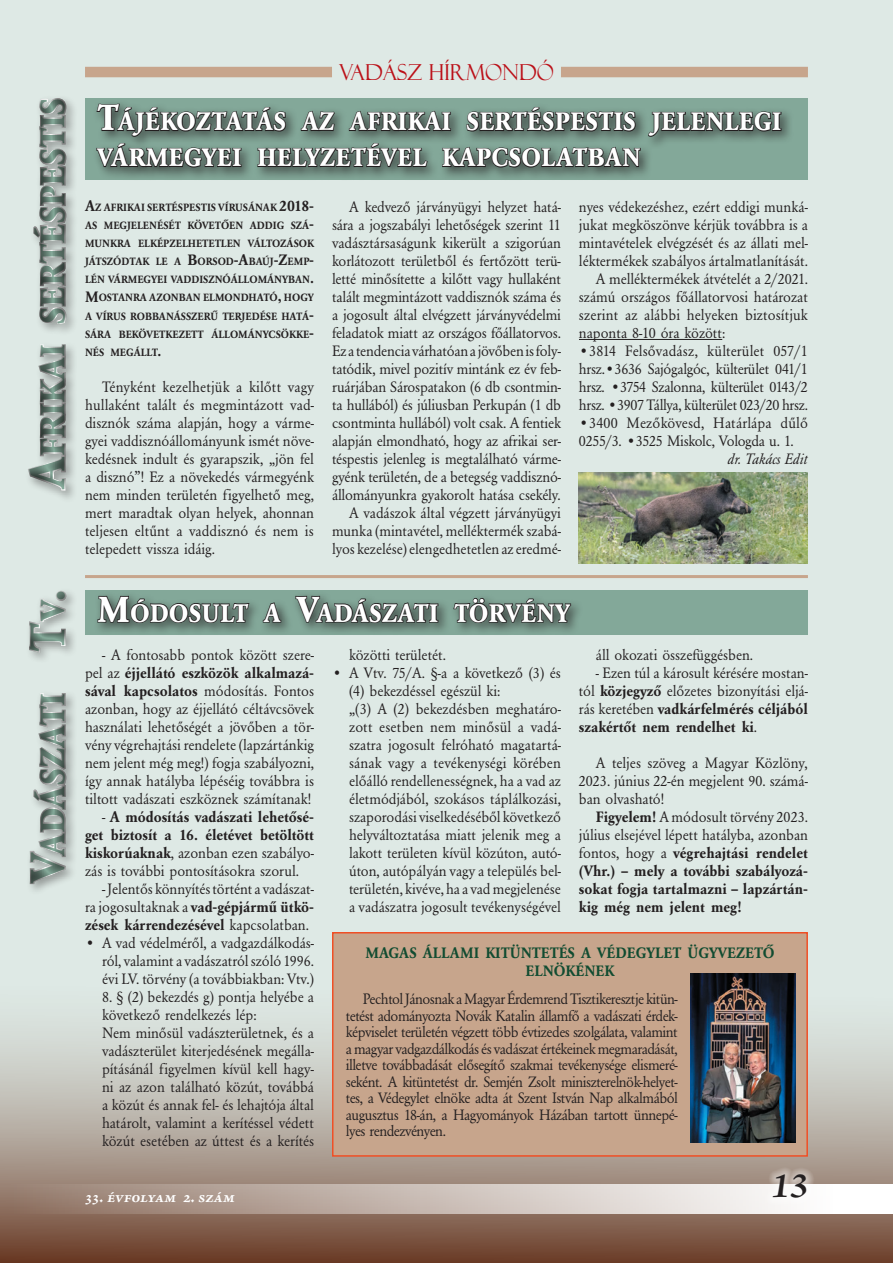
<style>
.page{position:relative;width:893px;height:1263px;background:#dee9e5}
.page>*{position:absolute;margin:0;border:0;box-sizing:border-box;transform-origin:0 0}
.t1{font:italic 700 36px "Adobe Jenson Pro";color:#231f20}
.t2{font:700 expanded 35.25px "URW Garamond TOT";color:#85aa9a;scale:.95 1}
.t3{font:700 expanded 26.4px/36px "URW Garamond TOT";color:#fff;scale:.95 1}
.t4{font:22.05px "Felix Titling";color:#bb1018;scale:.95 1}
.t5{font:italic 700 16.5px "Adobe Jenson Pro";color:#fff}
.t6{font:15.75px/18px "URW Garamond TOT";color:#231f20;text-align:justify;scale:.95 1}
.t7{font:700 15.75px/18px "URW Garamond TOT";color:#231f20;text-align:justify;scale:.95 1}
.t8{font:700 15.75px/18px "URW Garamond TOT";letter-spacing:.185em;color:#114c31;text-align:center;scale:.95 1}
.t9{font:italic 15.75px "URW Garamond TOT";color:#231f20;scale:.95 1}
.t10{font:700 10.95px/18px "URW Garamond TOT";color:#231f20;text-align:justify;scale:.95 1}
.s1{font-size:50.4px}
.s2{font-size:37.8px}
.s3{font-size:15.75px}
.s4{font-weight:700}
.s5{font-weight:400}
</style>
<div class="page">
<svg style="left:0;top:1025px;width:893px;height:238px;background:#a39185"></svg>
<div style="left:0;top:1184px;width:893px;height:30px;background:linear-gradient(to right,#917667,#fff)"></div>
<svg style="left:765px;top:1167px;width:50px;height:39px;background:#ddd6d2"></svg>
<div style="left:85px;top:67px;width:247px;height:10px;background:#c7a58c"></div>
<div style="left:561px;top:67px;width:247px;height:10px;background:#c7a58c"></div>
<div style="left:85px;top:98px;width:723px;height:82px;background:#83a899"></div>
<div style="left:92px;top:99px;width:703px;height:82px;background:#231f20;opacity:.75"></div>
<svg style="left:95px;top:99px;width:687px;height:71px"></svg>
<svg style="left:28px;top:98px;width:46px;height:401px"></svg>
<hr style="left:579px;top:339px;width:143px;height:1px;background:#231f20">
<img style="left:579px;top:473px;width:229px;height:90px">
<hr style="left:85px;top:575px;width:723px;height:3px;background:#c7a58c">
<div style="left:85px;top:590px;width:723px;height:44px;background:#83a899"></div>
<div style="left:93px;top:591px;width:491px;height:45px;background:#231f20;opacity:.75"></div>
<svg style="left:97px;top:591px;width:153px;height:33px"></svg>
<svg style="left:262px;top:601px;width:20px;height:22px"></svg>
<svg style="left:295px;top:595px;width:144px;height:29px"></svg>
<svg style="left:452px;top:597px;width:120px;height:29px"></svg>
<svg style="left:29px;top:590px;width:45px;height:301px"></svg>
<div style="left:333px;top:933px;width:474px;height:223px;background:#c7a58c"></div>
<div style="left:332px;top:932px;width:476px;height:225px;border:2px solid #f04f25"></div>
<img style="left:691px;top:974px;width:104px;height:168px">
<h2 class="t2" style="left:32px;top:489px;width:414px;rotate:-90deg"><span class="s1">A</span>FRIKAI SERTÉSPESTIS</h2>
<h2 class="t2" style="left:32px;top:883px;width:310px;rotate:-90deg"><span class="s1">V</span>ADÁSZATI <span class="s1">T</span>V<span class="s1">.</span></h2>
<h3 class="t4" style="left:339px;top:59px;width:227px">VADÁSZ HÍRMONDÓ</h3>
<h3 class="t3" style="left:97px;top:104px;width:722px"><span class="s2">T</span>ÁJÉKOZTATÁS AZ AFRIKAI SERTÉSPESTIS JELENLEGI<br>VÁRMEGYEI HELYZETÉVEL KAPCSOLATBAN</h3>
<p class="t10" style="left:85px;top:199px;width:242px"><span class="s3">A</span>Z AFRIKAI SERTÉSPESTIS VÍRUSÁNAK <span class="s3">2018- </span>AS MEGJELENÉSÉT KÖVETŐEN ADDIG SZÁ<span class="s3">-</span>MUNKRA ELKÉPZELHETETLEN VÁLTOZÁSOK JÁTSZÓDTAK LE A <span class="s3">B</span>ORSOD<span class="s3">-A</span>BAÚJ<span class="s3">-Z</span>EMP<span class="s3">-</span>LÉN VÁRMEGYEI VADDISZNÓÁLLOMÁNYBAN<span class="s3">.<br>M</span>OSTANRA AZONBAN ELMONDHATÓ<span class="s3">,</span> HOGY A VÍRUS ROBBANÁSSZERŰ TERJEDÉSE HATÁ<span class="s3">-</span>SÁRA BEKÖVETKEZETT ÁLLOMÁNYCSÖKKE<span class="s3">-</span>NÉS MEGÁLLT<span class="s3">.</span></p>
<p class="t6" style="left:85px;top:377px;width:243px;text-indent:17px">Tényként kezelhetjük a kilőtt vagy hullaként talált és megmintázott vad&shy;disznók száma alapján, hogy a várme&shy;gyei vaddisznóállományunk ismét növe&shy;kedésnek indult és gyarapszik, „jön fel a disznó”! Ez a növekedés vármegyénk nem minden területén figyelhető meg, mert maradtak olyan helyek, ahonnan teljesen eltűnt a vaddisznó és nem is telepedett vissza idáig.</p>
<p class="t6" style="left:332px;top:198px;width:243px;text-align:right">A kedvező járványügyi helyzet hatá&shy;sára a jogszabályi lehetőségek szerint 11 vadásztársaságunk kikerült a szigorúan korlátozott területből és fertőzött terü&shy;letté minősítette a kilőtt vagy hullaként talált megmintázott vaddisznók száma és a jogosult által elvégzett járványvédelmi feladatok miatt az országos főállatorvos.<br>Ez a tendencia várhatóan a jövőben is foly&shy;tatódik, mivel pozitív mintánk ez év feb&shy;ruárjában Sárospatakon (6 db csontmin&shy;ta hullából) és júliusban Perkupán (1 db csontminta hullából) volt csak. A fentiek alapján elmondható, hogy az afrikai ser&shy;téspestis jelenleg is megtalálható várme&shy;gyénk területén, de a betegség vaddisznó&shy;állományunkra gyakorolt hatása csekély.<br>A vadászok által végzett járványügyi munka (mintavétel, melléktermék szabá&shy;lyos kezelése) elengedhetetlen az eredmé-</p>
<p class="t6" style="left:579px;top:198px;width:242px">nyes védekezéshez, ezért eddigi munká-</p>
<p class="t6" style="left:579px;top:216px;width:242px">jukat megköszönve kérjük továbbra is a</p>
<p class="t6" style="left:579px;top:234px;width:242px">mintavételek elvégzését és az állati mel-</p>
<p class="t6" style="left:579px;top:252px;width:242px">léktermékek szabályos ártalmatlanítását.</p>
<p class="t6" style="left:596px;top:270px;width:225px">A melléktermékek átvételét a 2/2021.</p>
<p class="t6" style="left:579px;top:288px;width:242px">számú országos főállatorvosi határozat</p>
<p class="t6" style="left:579px;top:306px;width:243px">szerint az alábbi helyeken biztosítjuk</p>
<p class="t6" style="left:579px;top:324px;width:156px">naponta 8-10 óra között:</p>
<p class="t6" style="left:579px;top:342px;width:242px">•3814 Felsővadász, külterület 057/1 hrsz.•3636 Sajógalgóc, külterület 041/1 hrsz. •3754 Szalonna, külterület 0143/2 hrsz. •3907 Tállya, külterület 023/20 hrsz.</p>
<p class="t6" style="left:579px;top:414px;width:242px">•3400 Mezőkövesd, Határlápa dűlő<br>0255/3. •3525 Miskolc, Vologda u. 1.</p>
<p class="t9" style="left:728px;top:450px;width:86px">dr. Takács Edit</p>
<h3 class="t3" style="left:97px;top:595px;width:500px"><span class="s2">M</span>ÓDOSULT A <span class="s2">V</span>ADÁSZATI TÖRVÉNY</h3>
<p class="t6" style="left:85px;top:645px;width:243px;text-indent:17px">- A fontosabb pontok között szere&shy;pel az <span class="s4">éjjellátó eszközök alkalmazá&shy;sával kapcsolatos</span> módosítás. Fontos azonban, hogy az éjjellátó céltávcsövek használati lehetőségét a jövőben a tör&shy;vény végrehajtási rendelete (lapzártánkig nem jelent még meg!) fogja szabályozni, így annak hatályba lépéséig továbbra is tiltott vadászati eszköznek számítanak!</p>
<p class="t7" style="left:85px;top:808px;width:242px;text-indent:17px"><span class="s5">-</span> A módosítás vadászati lehetősé&shy;get biztosít a 16. életévet betöltött kiskorúaknak<span class="s5">, azonban ezen szabályo&shy;zás is további pontosításokra szorul.</span></p>
<p class="t6" style="left:85px;top:879px;width:242px;text-indent:17px">- Jelentős könnyítés történt a vadászat&shy;ra jogosultaknak a <span class="s4">vad-gépjármű ütkö&shy;zések kárrendezésével</span> kapcsolatban.</p>
<p class="t6" style="left:102px;top:933px;width:225px;text-indent:-17px">• A vad védelméről, a vadgazdálkodás&shy;ról, valamint a vadászatról szóló 1996. évi LV. törvény (a továbbiakban: Vtv.)</p>
<p class="t6" style="left:102px;top:987px;width:225px;text-align:left">8. § (2) bekezdés g) pontja helyébe a következő rendelkezés lép:<br>Nem minősül vadászterületnek, és a vadászterület kiterjedésének megálla&shy;pításánál figyelmen kívül kell hagy&shy;ni az azon található közút, továbbá a közút és annak fel- és lehajtója által határolt, valamint a kerítéssel védett közút esetében az úttest és a kerítés</p>
<p class="t5" style="left:85px;top:1187px;width:152px">33. évfolyam 2. szám</p>
<p class="t6" style="left:349px;top:645px;width:104px">közötti területét.</p>
<p class="t6" style="left:349px;top:663px;width:225px;text-align:left;text-indent:-17px">• A Vtv. 75/A. §-a a következő (3) és (4) bekezdéssel egészül ki:<br>„(3) A (2) bekezdésben meghatáro&shy;zott esetben nem minősül a vadá&shy;szatra jogosult felróható magatartá&shy;sának vagy a tevékenységi körében előálló rendellenességnek, ha a vad az életmódjából, szokásos táplálkozási, szaporodási viselkedéséből következő helyváltoztatása miatt jelenik meg a lakott területen kívül közúton, autó&shy;úton, autópályán vagy a település bel&shy;területén, kivéve, ha a vad megjelenése a vadászatra jogosult tevékenységével</p>
<p class="t6" style="left:596px;top:645px;width:167px">áll okozati összefüggésben.</p>
<p class="t6" style="left:579px;top:663px;width:242px;text-indent:17px">- Ezen túl a károsult kérésére mostan&shy;tól <span class="s4">közjegyző</span> előzetes bizonyítási eljá&shy;rás keretében <span class="s4">vadkárfelmérés céljából szakértőt nem rendelhet ki</span>.</p>
<p class="t6" style="left:579px;top:753px;width:242px;text-indent:17px">A teljes szöveg a Magyar Közlöny, 2023. június 22-én megjelent 90. számá&shy;ban olvasható!</p>
<p class="t7" style="left:579px;top:808px;width:243px;text-indent:17px">Figyelem! <span class="s5">A módosult törvény 2023. július elsejével lépett hatályba, azonban fontos, hogy a</span> végrehajtási rendelet (Vhr.) – mely a további szabályozá&shy;sokat fogja tartalmazni – lapzártán&shy;kig még nem jelent meg!</p>
<p class="t8" style="left:365px;top:944px;width:432px">Magas állami kitüntetés a Védegylet ügyvezető elnökének</p>
<p class="t6" style="left:346px;top:991px;width:351px;line-height:16.5px;text-indent:17px">Pechtol Jánosnak a Magyar Érdemrend Tisztikeresztje kitün&shy;tetést adományozta Novák Katalin államfő a vadászati érdek&shy;képviselet területén végzett több évtizedes szolgálata, valamint a magyar vadgazdálkodás és vadászat értékeinek megmaradását, illetve továbbadását elősegítő szakmai tevékenysége elismeré&shy;seként. A kitüntetést dr. Semjén Zsolt miniszterelnök-helyet&shy;tes, a Védegylet elnöke adta át Szent István Nap alkalmából augusztus 18-án, a Hagyományok Házában tartott ünnepé&shy;lyes rendezvényen.</p>
<h1 class="t1" style="left:771px;top:1166px;width:38px">13</h1>
</div>
